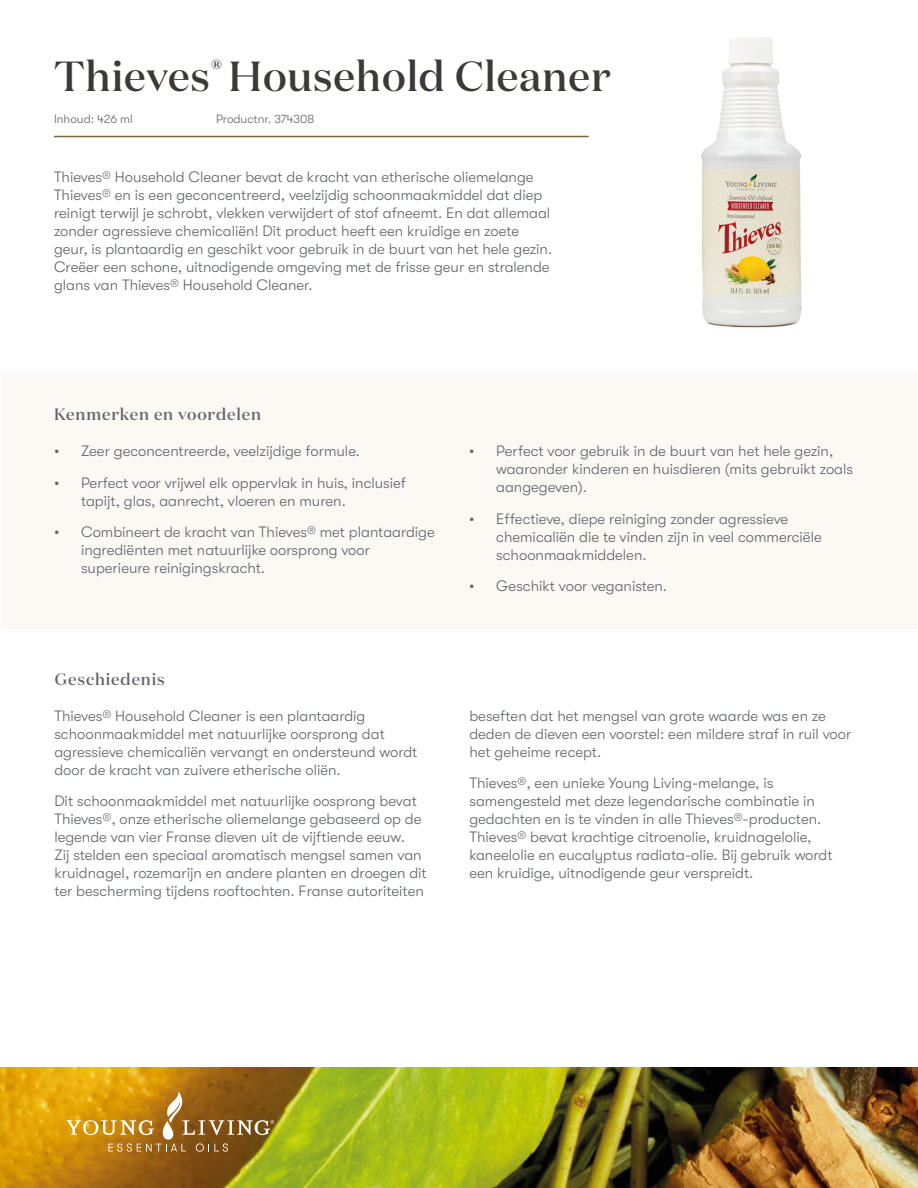
<style>
.page{position:relative;width:918px;height:1188px;background:#fff}
.page>*{position:absolute;margin:0;border:0;box-sizing:border-box;transform-origin:0 0}
.t1{font:500 42px "Domaine Display";letter-spacing:.02em;color:#3d3936}
.t2{font:500 16.5px "Domaine Display";letter-spacing:.05em;color:#61646a}
.t3{font:300 15px/18px "GT Walsheim Pro";color:#61646a}
.t4{font:300 12px "GT Walsheim Pro";color:#61646a}
</style>
<div class="page">
<img style="left:0;top:1067px;width:918px;height:121px">
<div style="left:2px;top:373px;width:916px;height:256px;background:#fcf8f4"></div>
<svg style="left:66px;top:1092px;width:208px;height:60px;background:#af7e27"></svg>
<hr style="left:54px;top:136px;width:535px;height:1px;background:#80623b">
<img style="left:702px;top:37px;width:99px;height:291px">
<h1 class="t1" style="left:54px;top:49px;width:558px">Thieves<sup>®</sup> Household Cleaner</h1>
<p class="t4" style="left:54px;top:112px;width:80px">Inhoud: 426 ml</p>
<p class="t4" style="left:216px;top:112px;width:100px">Productnr. 374308</p>
<p class="t3" style="left:54px;top:168px;width:500px">Thieves® Household Cleaner bevat de kracht van etherische oliemelange Thieves® en is een geconcentreerd, veelzijdig schoonmaakmiddel dat diep reinigt terwijl je schrobt, vlekken verwijdert of stof afneemt. En dat allemaal zonder agressieve chemicaliën! Dit product heeft een kruidige en zoete geur, is plantaardig en geschikt voor gebruik in de buurt van het hele gezin.<br>Creëer een schone, uitnodigende omgeving met de frisse geur en stralende glans van Thieves® Household Cleaner.</p>
<p class="t2" style="left:54px;top:404px;width:209px">Kenmerken en voordelen</p>
<p class="t3" style="left:54px;top:442px;width:308px">• Zeer geconcentreerde, veelzijdige formule.</p>
<p class="t3" style="left:81px;top:474px;width:326px;text-indent:-27px">• Perfect voor vrijwel elk oppervlak in huis, inclusief tapijt, glas, aanrecht, vloeren en muren.</p>
<p class="t3" style="left:81px;top:523px;width:355px;text-indent:-27px">• Combineert de kracht van Thieves® met plantaardige ingrediënten met natuurlijke oorsprong voor superieure reinigingskracht.</p>
<p class="t2" style="left:55px;top:669px;width:111px">Geschiedenis</p>
<p class="t3" style="left:54px;top:707px;width:365px">Thieves® Household Cleaner is een plantaardig schoonmaakmiddel met natuurlijke oorsprong dat agressieve chemicaliën vervangt en ondersteund wordt door de kracht van zuivere etherische oliën.</p>
<p class="t3" style="left:54px;top:792px;width:374px">Dit schoonmaakmiddel met natuurlijke oosprong bevat Thieves®, onze etherische oliemelange gebaseerd op de legende van vier Franse dieven uit de vijftiende eeuw.<br>Zij stelden een speciaal aromatisch mengsel samen van kruidnagel, rozemarijn en andere planten en droegen dit ter bescherming tijdens rooftochten. Franse autoriteiten</p>
<p class="t3" style="left:496px;top:442px;width:358px;text-indent:-27px">• Perfect voor gebruik in de buurt van het hele gezin, waaronder kinderen en huisdieren (mits gebruikt zoals aangegeven).</p>
<p class="t3" style="left:496px;top:510px;width:327px;text-indent:-27px">• Effectieve, diepe reiniging zonder agressieve chemicaliën die te vinden zijn in veel commerciële schoonmaakmiddelen.</p>
<p class="t3" style="left:469px;top:577px;width:199px">• Geschikt voor veganisten.</p>
<p class="t3" style="left:469px;top:707px;width:383px">beseften dat het mengsel van grote waarde was en ze deden de dieven een voorstel: een mildere straf in ruil voor het geheime recept.</p>
<p class="t3" style="left:469px;top:774px;width:365px">Thieves®, een unieke Young Living-melange, is samengesteld met deze legendarische combinatie in gedachten en is te vinden in alle Thieves®-producten.<br>Thieves® bevat krachtige citroenolie, kruidnagelolie, kaneelolie en eucalyptus radiata-olie. Bij gebruik wordt een kruidige, uitnodigende geur verspreidt.</p>
</div>
